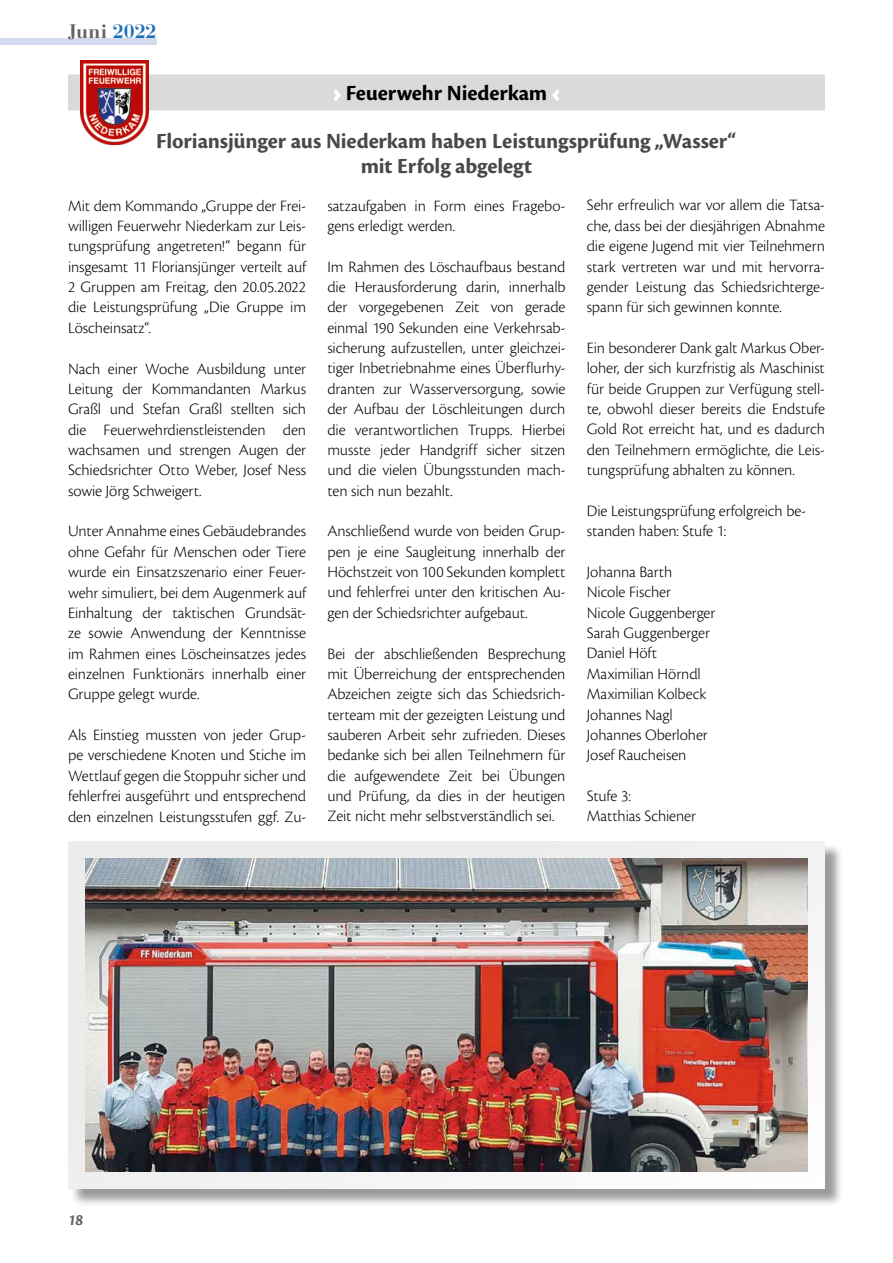
<style>
.page{position:relative;width:893px;height:1263px;background:#fff}
.page>*{position:absolute;margin:0;border:0;box-sizing:border-box;transform-origin:0 0}
.t1{font:700 22.5px/47.1px "Cronos Pro";letter-spacing:-.005em;color:#494948;text-align:center}
.t2{font:700 19.5px "Bauer Bodoni Std";letter-spacing:.01em;color:#636362}
.t3{font:300 16.5px/20.4px "Cronos Pro";letter-spacing:-.01em;color:#000;text-align:justify}
.t4{font:italic 700 16.5px "Cronos Pro";color:#636362}
.s1{color:#1d6fb7}
.s2{color:#fff}
.s3{color:#000}
</style>
<div class="page">
<div style="left:0;top:38px;width:156px;height:6px;background:#d3daf0"></div>
<div style="left:68px;top:74px;width:757px;height:36px;background:#dadada"></div>
<img style="left:81px;top:60px;width:67px;height:84px">
<div style="left:70px;top:843px;width:774px;height:364px;background:#000;opacity:.4"></div>
<svg style="left:68px;top:841px;width:757px;height:347px"></svg>
<img style="left:85px;top:858px;width:723px;height:313px">
<p class="t2" style="left:68px;top:20px;width:90px">Juni <span class="s1">2022</span></p>
<h1 class="t1" style="left:156px;top:70px;width:582px"><span class="s2">›</span> <span class="s3">Feuerwehr Niederkam</span> <span class="s2">‹<br></span>Floriansjünger aus Niederkam haben Leistungsprüfung „Wasser“</h1>
<h1 class="t1" style="left:361px;top:143px;width:173px">mit Erfolg abgelegt</h1>
<p class="t3" style="left:68px;top:195px;width:240px">Mit dem Kommando „Gruppe der Frei&shy;willigen Feuerwehr Niederkam zur Leis&shy;tungsprüfung angetreten!“ begann für insgesamt 11 Floriansjünger verteilt auf 2 Gruppen am Freitag, den 20.05.2022 die Leistungsprüfung „Die Gruppe im Löscheinsatz“.</p>
<p class="t3" style="left:68px;top:358px;width:240px">Nach einer Woche Ausbildung unter Leitung der Kommandanten Markus Graßl und Stefan Graßl stellten sich die Feuerwehrdienstleistenden den wachsamen und strengen Augen der Schiedsrichter Otto Weber, Josef Ness sowie Jörg Schweigert.</p>
<p class="t3" style="left:68px;top:521px;width:240px">Unter Annahme eines Gebäudebrandes ohne Gefahr für Menschen oder Tiere wurde ein Einsatzszenario einer Feuer&shy;wehr simuliert, bei dem Augenmerk auf Einhaltung der taktischen Grundsät&shy;ze sowie Anwendung der Kenntnisse im Rahmen eines Löscheinsatzes jedes einzelnen Funktionärs innerhalb einer Gruppe gelegt wurde.</p>
<p class="t3" style="left:68px;top:725px;width:240px">Als Einstieg mussten von jeder Grup&shy;pe verschiedene Knoten und Stiche im Wettlauf gegen die Stoppuhr sicher und fehlerfrei ausgeführt und entsprechend den einzelnen Leistungsstufen ggf. Zu-</p>
<p class="t3" style="left:587px;top:195px;width:240px">Sehr erfreulich war vor allem die Tatsa&shy;che, dass bei der diesjährigen Abnahme die eigene Jugend mit vier Teilnehmern stark vertreten war und mit hervorra&shy;gender Leistung das Schiedsrichterge&shy;spann für sich gewinnen konnte.</p>
<p class="t3" style="left:587px;top:338px;width:240px">Ein besonderer Dank galt Markus Ober&shy;loher, der sich kurzfristig als Maschinist für beide Gruppen zur Verfügung stell&shy;te, obwohl dieser bereits die Endstufe Gold Rot erreicht hat, und es dadurch den Teilnehmern ermöglichte, die Leis&shy;tungsprüfung abhalten zu können.</p>
<p class="t3" style="left:587px;top:500px;width:221px">Die Leistungsprüfung erfolgreich be&shy;standen haben: Stufe 1:</p>
<p class="t3" style="left:587px;top:562px;width:130px;text-align:left">Johanna Barth<br>Nicole Fischer<br>Nicole Guggenberger<br>Sarah Guggenberger<br>Daniel Höft<br>Maximilian Hörndl<br>Maximilian Kolbeck<br>Johannes Nagl<br>Johannes Oberloher<br>Josef Raucheisen</p>
<p class="t3" style="left:587px;top:786px;width:111px">Stufe 3:<br>Matthias Schiener</p>
<p class="t3" style="left:327px;top:195px;width:240px">satzaufgaben in Form eines Fragebo&shy;gens erledigt werden.</p>
<p class="t3" style="left:327px;top:256px;width:240px">Im Rahmen des Löschaufbaus bestand die Herausforderung darin, innerhalb der vorgegebenen Zeit von gerade einmal 190 Sekunden eine Verkehrsab&shy;sicherung aufzustellen, unter gleichzei&shy;tiger Inbetriebnahme eines Überflurhy&shy;dranten zur Wasserversorgung, sowie der Aufbau der Löschleitungen durch die verantwortlichen Trupps. Hierbei musste jeder Handgriff sicher sitzen und die vielen Übungsstunden mach&shy;ten sich nun bezahlt.</p>
<p class="t3" style="left:327px;top:521px;width:240px">Anschließend wurde von beiden Grup&shy;pen je eine Saugleitung innerhalb der Höchstzeit von 100 Sekunden komplett und fehlerfrei unter den kritischen Au&shy;gen der Schiedsrichter aufgebaut.</p>
<p class="t3" style="left:327px;top:643px;width:240px">Bei der abschließenden Besprechung mit Überreichung der entsprechenden Abzeichen zeigte sich das Schiedsrich&shy;terteam mit der gezeigten Leistung und sauberen Arbeit sehr zufrieden. Dieses bedanke sich bei allen Teilnehmern für die aufgewendete Zeit bei Übungen und Prüfung, da dies in der heutigen Zeit nicht mehr selbstverständlich sei.</p>
<p class="t4" style="left:68px;top:1210px;width:17px">18</p>
</div>
